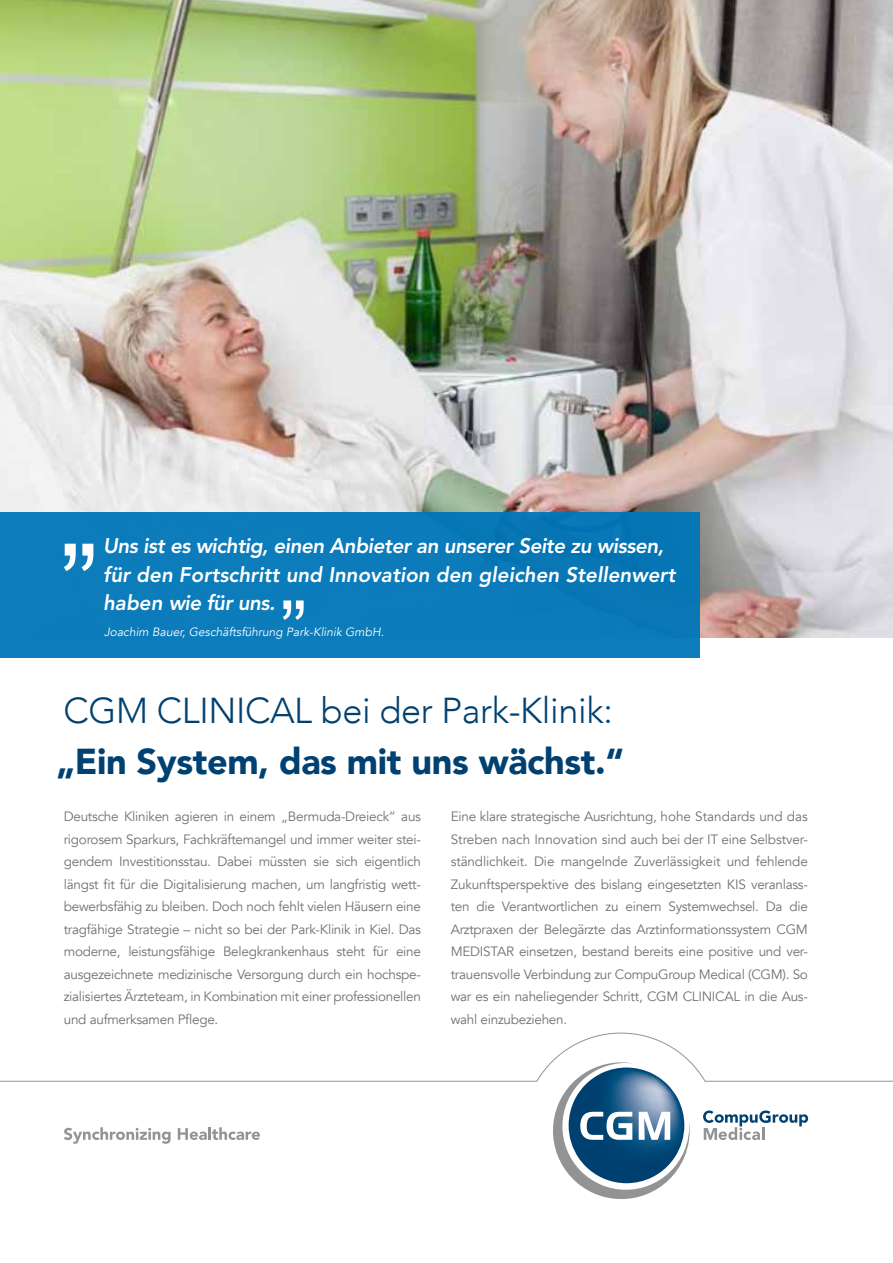
<style>
.page{position:relative;width:893px;height:1263px;background:#fff}
.page>*{position:absolute;margin:0;border:0;box-sizing:border-box;transform-origin:0 0}
.t1{font:300 36px "Avenir LT Com";letter-spacing:-.01em;color:#004171}
.t2{font:900 36px "Avenir LT Com";letter-spacing:-.01em;color:#004171}
.t3{font:italic 800 21px/28.5px "Avenir LT Std";color:#fff}
.t4{font:13.5px/22.5px "Avenir LT Com";letter-spacing:-.02em;color:#707172;text-align:justify}
.t5{font:italic 12px "Avenir LT Com";color:#fff}
</style>
<div class="page">
<svg style="left:0;top:1032px;width:893px;height:167px"></svg>
<img style="left:0;top:0;width:893px;height:637px">
<div style="left:0;top:512px;width:699px;height:146px;background:#0b7bbb"></div>
<svg style="left:283px;top:600px;width:21px;height:20px"></svg>
<svg style="left:64px;top:544px;width:29px;height:27px"></svg>
<h2 class="t3" style="left:103px;top:532px;width:574px">Uns ist es wichtig, einen Anbieter an unserer Seite zu wissen, für den Fortschritt und Innovation den gleichen Stellenwert haben wie für uns.</h2>
<p class="t5" style="left:104px;top:625px;width:281px">Joachim Bauer, Geschäftsführung Park-Klinik GmbH.</p>
<h1 class="t1" style="left:63px;top:689px;width:551px">CGM CLINICAL bei der Park-Klinik:</h1>
<h1 class="t2" style="left:56px;top:739px;width:569px">„Ein System, das mit uns wächst.“</h1>
<p class="t4" style="left:64px;top:805px;width:359px">Deutsche Kliniken agieren in einem „Bermuda-Dreieck“ aus rigorosem Sparkurs, Fachkräftemangel und immer weiter stei&shy;gendem Investitionsstau. Dabei müssten sie sich eigentlich längst fit für die Digitalisierung machen, um langfristig wett&shy;bewerbsfähig zu bleiben. Doch noch fehlt vielen Häusern eine tragfähige Strategie – nicht so bei der Park-Klinik in Kiel. Das moderne, leistungsfähige Belegkrankenhaus steht für eine ausgezeichnete medizinische Versorgung durch ein hochspe&shy;zialisiertes Ärzteteam, in Kombination mit einer professionellen und aufmerksamen Pflege.</p>
<p class="t4" style="left:451px;top:805px;width:359px">Eine klare strategische Ausrichtung, hohe Standards und das Streben nach Innovation sind auch bei der IT eine Selbstver&shy;ständlichkeit. Die mangelnde Zuverlässigkeit und fehlende Zukunftsperspektive des bislang eingesetzten KIS veranlass&shy;ten die Verantwortlichen zu einem Systemwechsel. Da die Arztpraxen der Belegärzte das Arztinformationssystem CGM MEDISTAR einsetzen, bestand bereits eine positive und ver&shy;trauensvolle Verbindung zur CompuGroup Medical (CGM). So war es ein naheliegender Schritt, CGM CLINICAL in die Aus&shy;wahl einzubeziehen.</p>
</div>
